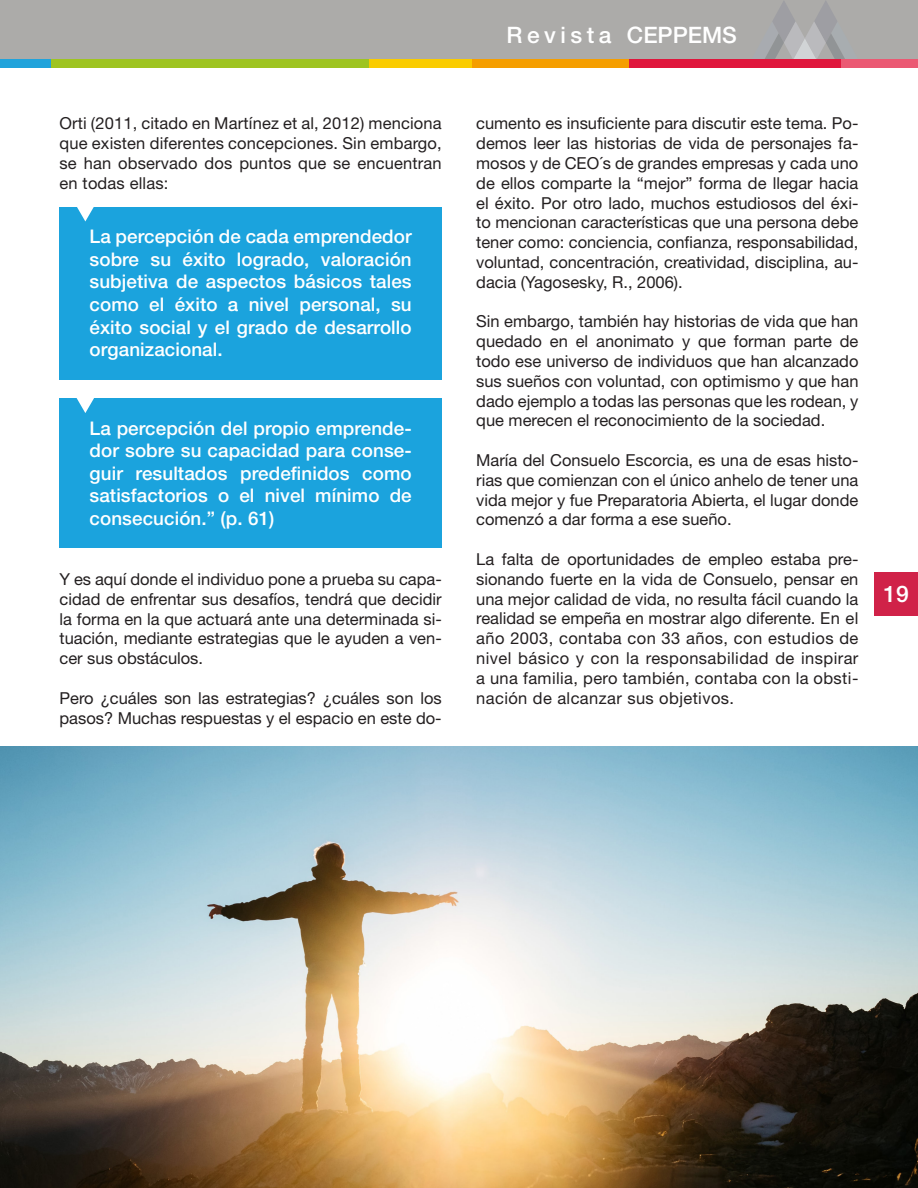
<style>
.page{position:relative;width:918px;height:1188px;background:#fff}
.page>*{position:absolute;margin:0;border:0;box-sizing:border-box;transform-origin:0 0}
.t1{font:500 22.8px "Helvetica Neue LT Std";color:#fff}
.t2{font:500 22.65px "Helvetica Neue LT Std";letter-spacing:.1em;color:#fff}
.t3{font:500 18.9px/22.6px "Helvetica Neue LT Std";letter-spacing:.005em;color:#fff;text-align:justify}
.t4{font:16.5px/19.8px "Helvetica Neue LT Std";color:#231f20;text-align:justify}
</style>
<div class="page">
<div style="left:0;top:0;width:918px;height:60px;background:#acaba9"></div>
<svg style="left:751px;top:1px;width:107px;height:59px"></svg>
<img style="left:0;top:747px;width:918px;height:441px">
<div style="left:60px;top:207px;width:382px;height:172px;background:#1ba3dd"></div>
<div style="left:60px;top:398px;width:382px;height:150px;background:#1ba3dd"></div>
<svg style="left:77px;top:207px;width:17px;height:14px"></svg>
<svg style="left:76px;top:398px;width:18px;height:15px"></svg>
<div style="left:472px;top:60px;width:158px;height:8px;background:#f59e00"></div>
<div style="left:630px;top:60px;width:211px;height:8px;background:#e0173d"></div>
<div style="left:841px;top:60px;width:77px;height:8px;background:#eb5973"></div>
<div style="left:49px;top:60px;width:321px;height:8px;background:#9ec421"></div>
<div style="left:370px;top:60px;width:102px;height:8px;background:#facc00"></div>
<div style="left:0;top:60px;width:50px;height:8px;background:#21a3db"></div>
<div style="left:874px;top:572px;width:44px;height:44px;background:#d02248"></div>
<p class="t4" style="left:60px;top:113px;width:384px">Orti (2011, citado en Martínez et al, 2012) menciona que existen diferentes concepciones. Sin embargo, se han observado dos puntos que se encuentran en todas ellas:</p>
<p class="t3" style="left:90px;top:225px;width:324px">La percepción de cada emprendedor sobre su éxito logrado, valoración subjetiva de aspectos básicos tales como el éxito a nivel personal, su éxito social y el grado de desarrollo organizacional.</p>
<p class="t3" style="left:90px;top:416px;width:324px">La percepción del propio emprende&shy;dor sobre su capacidad para conse&shy;guir resultados predefinidos como satisfactorios o el nivel mínimo de consecución.” (p. 61)</p>
<p class="t4" style="left:60px;top:569px;width:384px">Y es aquí donde el individuo pone a prueba su capa&shy;cidad de enfrentar sus desafíos, tendrá que decidir la forma en la que actuará ante una determinada si&shy;tuación, mediante estrategias que le ayuden a ven&shy;cer sus obstáculos.</p>
<p class="t4" style="left:60px;top:688px;width:384px">Pero ¿cuáles son las estrategias? ¿cuáles son los pasos? Muchas respuestas y el espacio en este do-</p>
<p class="t2" style="left:507px;top:21px;width:232px">Revista CEPPEMS</p>
<p class="t4" style="left:476px;top:113px;width:384px">cumento es insuficiente para discutir este tema. Po&shy;demos leer las historias de vida de personajes fa&shy;mosos y de CEO´s de grandes empresas y cada uno de ellos comparte la “mejor” forma de llegar hacia el éxito. Por otro lado, muchos estudiosos del éxi&shy;to mencionan características que una persona debe tener como: conciencia, confianza, responsabilidad, voluntad, concentración, creatividad, disciplina, au&shy;dacia (Yagosesky, R., 2006).</p>
<p class="t4" style="left:476px;top:311px;width:384px">Sin embargo, también hay historias de vida que han quedado en el anonimato y que forman parte de todo ese universo de individuos que han alcanzado sus sueños con voluntad, con optimismo y que han dado ejemplo a todas las personas que les rodean, y que merecen el reconocimiento de la sociedad.</p>
<p class="t4" style="left:476px;top:450px;width:384px">María del Consuelo Escorcia, es una de esas histo&shy;rias que comienzan con el único anhelo de tener una vida mejor y fue Preparatoria Abierta, el lugar donde comenzó a dar forma a ese sueño.</p>
<p class="t4" style="left:476px;top:549px;width:384px">La falta de oportunidades de empleo estaba pre&shy;sionando fuerte en la vida de Consuelo, pensar en una mejor calidad de vida, no resulta fácil cuando la realidad se empeña en mostrar algo diferente. En el año 2003, contaba con 33 años, con estudios de nivel básico y con la responsabilidad de inspirar a una familia, pero también, contaba con la obsti&shy;nación de alcanzar sus objetivos.</p>
<p class="t1" style="left:883px;top:580px;width:27px">19</p>
</div>
